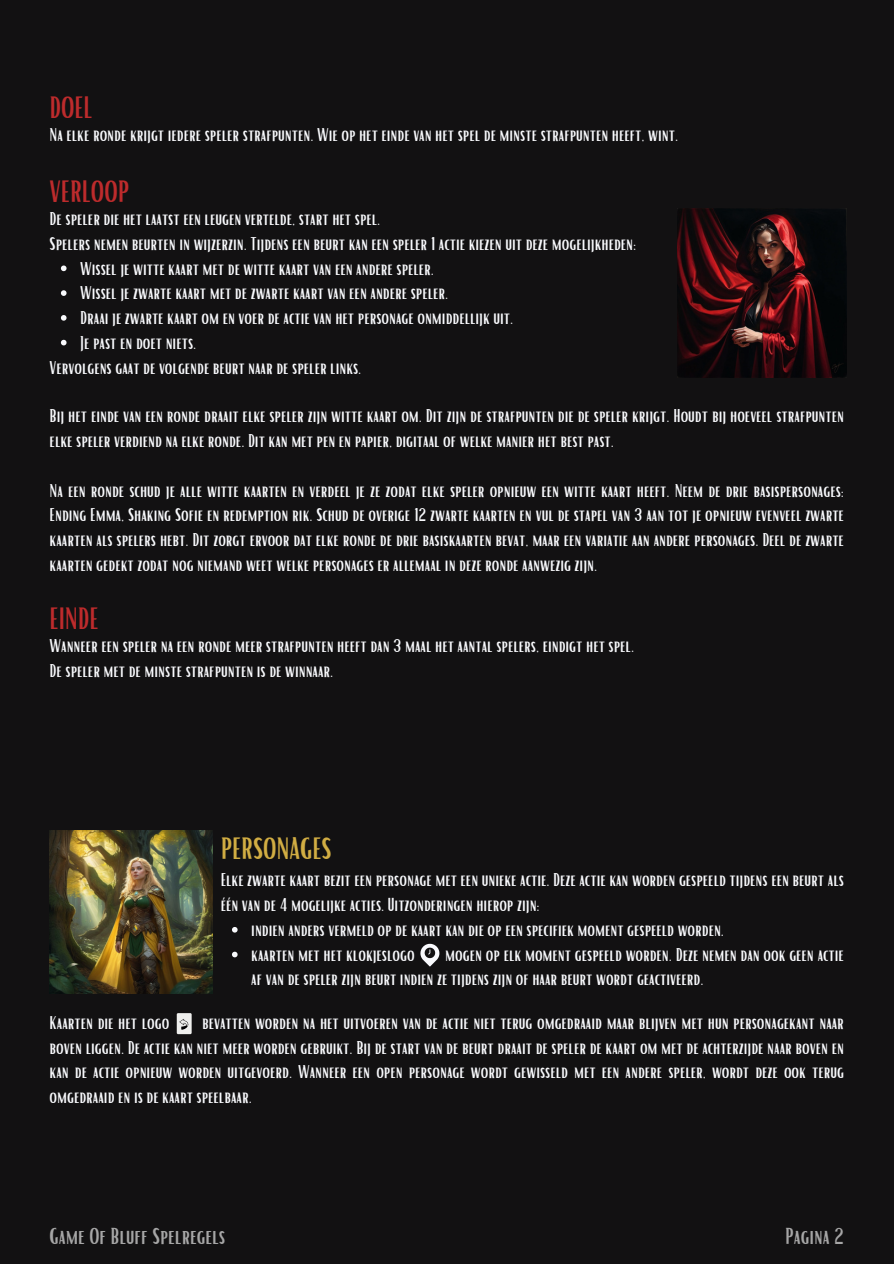
<style>
.page{position:relative;width:894px;height:1264px;background:#fff}
.page>*{position:absolute;margin:0;border:0;box-sizing:border-box;transform-origin:0 0}
.t1{font:30px "Bright";color:#bd2b2c}
.t2{font:30px "Bright";color:#d1ad43}
.t3{font:22.5px "Bright";color:#a6a6a6}
.t4{font:18px/24.8px "Bright";color:#f9fafd}
</style>
<div class="page">
<div style="left:0;top:0;width:893px;height:1263px;background:#121112"></div>
<img style="left:677px;top:209px;width:169px;height:168px">
<img style="left:50px;top:830px;width:163px;height:163px">
<svg style="left:232px;top:927px;width:5px;height:5px"></svg>
<svg style="left:232px;top:951px;width:5px;height:6px"></svg>
<svg style="left:420px;top:943px;width:19px;height:23px"></svg>
<div style="left:177px;top:1013px;width:14px;height:21px;background:#efefed"></div>
<svg style="left:179px;top:1019px;width:10px;height:10px"></svg>
<svg style="left:61px;top:265px;width:5px;height:6px"></svg>
<svg style="left:61px;top:290px;width:5px;height:6px"></svg>
<svg style="left:61px;top:315px;width:5px;height:6px"></svg>
<svg style="left:61px;top:340px;width:5px;height:5px"></svg>
<p class="t1" style="left:50px;top:88px;width:45px">DOEL</p>
<p class="t4" style="left:50px;top:122px;width:629px">Na elke ronde krijgt iedere speler strafpunten. Wie op het einde van het spel de minste strafpunten heeft, wint.</p>
<p class="t1" style="left:50px;top:172px;width:81px">VERLOOP</p>
<p class="t4" style="left:50px;top:205px;width:332px">De speler die het laatst een leugen vertelde, start het spel.</p>
<p class="t4" style="left:50px;top:230px;width:588px">Spelers nemen beurten in wijzerzin. Tijdens een beurt kan een speler 1 actie kiezen uit deze mogelijkheden:</p>
<p class="t4" style="left:80px;top:255px;width:355px">Wissel je witte kaart met de witte kaart van een andere speler.</p>
<p class="t4" style="left:80px;top:280px;width:369px">Wissel je zwarte kaart met de zwarte kaart van een andere speler.</p>
<p class="t4" style="left:80px;top:304px;width:434px">Draai je zwarte kaart om en voer de actie van het personage onmiddellijk uit.</p>
<p class="t4" style="left:80px;top:329px;width:117px">Je past en doet niets.</p>
<h1 class="t4" style="left:50px;top:354px;width:313px">Vervolgens gaat de volgende beurt naar de speler links.</h1>
<p class="t4" style="left:50px;top:402px;width:795px">Bij het einde van een ronde draait elke speler zijn witte kaart om. Dit zijn de strafpunten die de speler krijgt. Houdt bij hoeveel strafpunten elke speler verdiend na elke ronde. Dit kan met pen en papier, digitaal of welke manier het best past.</p>
<p class="t4" style="left:50px;top:477px;width:795px;text-align:justify">Na een ronde schud je alle witte kaarten en verdeel je ze zodat elke speler opnieuw een witte kaart heeft. Neem de drie basispersonages:<br>Ending Emma, Shaking Sofie en redemption rik. Schud de overige 12 zwarte kaarten en vul de stapel van 3 aan tot je opnieuw evenveel zwarte kaarten als spelers hebt. Dit zorgt ervoor dat elke ronde de drie basiskaarten bevat, maar een variatie aan andere personages. Deel de zwarte kaarten gedekt zodat nog niemand weet welke personages er allemaal in deze ronde aanwezig zijn.</p>
<p class="t1" style="left:50px;top:599px;width:50px">EINDE</p>
<p class="t4" style="left:50px;top:632px;width:586px">Wanneer een speler na een ronde meer strafpunten heeft dan 3 maal het aantal spelers, eindigt het spel.</p>
<h1 class="t4" style="left:50px;top:657px;width:285px">De speler met de minste strafpunten is de winnaar.</h1>
<p class="t2" style="left:221px;top:828px;width:112px">PERSONAGES</p>
<h1 class="t4" style="left:221px;top:866px;width:624px">Elke zwarte kaart bezit een personage met een unieke actie. Deze actie kan worden gespeeld tijdens een beurt als één van de 4 mogelijke acties. Uitzonderingen hierop zijn:</h1>
<p class="t4" style="left:251px;top:916px;width:474px">indien anders vermeld op de kaart kan die op een specifiek moment gespeeld worden.</p>
<p class="t4" style="left:251px;top:941px;width:165px">kaarten met het klokjeslogo</p>
<p class="t4" style="left:251px;top:941px;width:594px;text-indent:194px">mogen op elk moment gespeeld worden. Deze nemen dan ook geen actie af van de speler zijn beurt indien ze tijdens zijn of haar beurt wordt geactiveerd.</p>
<p class="t4" style="left:50px;top:1009px;width:121px">Kaarten die het logo</p>
<p class="t4" style="left:50px;top:1009px;width:795px;text-align:justify;text-indent:152px">bevatten worden na het uitvoeren van de actie niet terug omgedraaid maar blijven met hun personagekant naar boven liggen. De actie kan niet meer worden gebruikt. Bij de start van de beurt draait de speler de kaart om met de achterzijde naar boven en kan de actie opnieuw worden uitgevoerd. Wanneer een open personage wordt gewisseld met een andere speler, wordt deze ook terug omgedraaid en is de kaart speelbaar.</p>
<p class="t3" style="left:50px;top:1220px;width:177px">Game Of Bluff Spelregels</p>
<p class="t3" style="left:785px;top:1220px;width:60px">Pagina 2</p>
</div>
